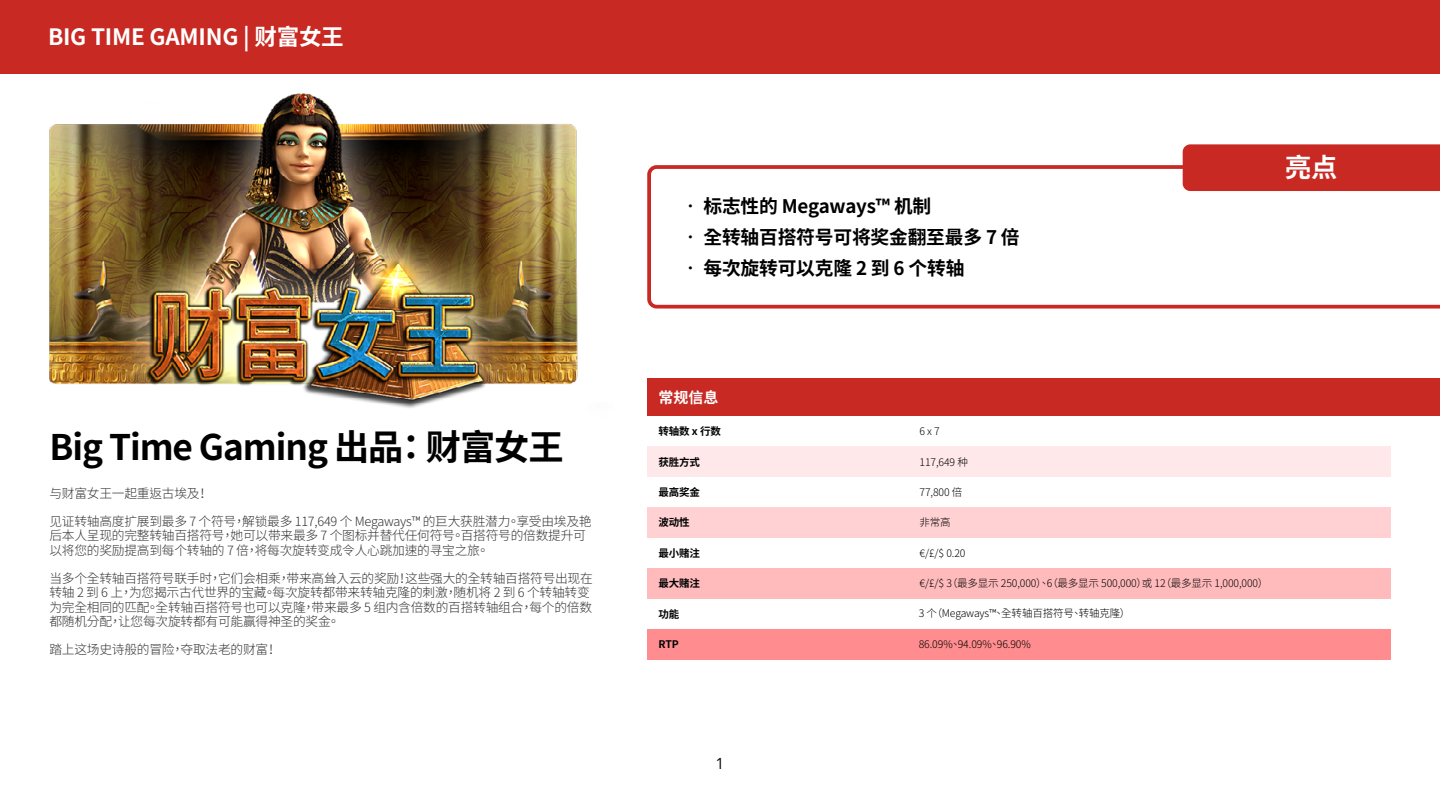
<style>
.page{position:relative;width:1440px;height:810px;background:#fff}
.page>*{position:absolute;margin:0;border:0;box-sizing:border-box;transform-origin:0 0}
.t1{font:700 35.25px "Noto Sans CJ Ktc";letter-spacing:-.03em;color:#000}
.t2{font:700 26.25px "Noto Sans CJ Ktc";color:#fff}
.t3{font:700 22.5px "Noto Sans CJ Ktc";letter-spacing:-.01em;color:#fff}
.t4{font:700 18.75px "Noto Sans CJ Ktc";letter-spacing:-.01em;color:#000}
.t5{font:15.75px "Avenir";color:#000}
.t6{font:700 15px "Noto Sans CJ Ktc";color:#fff}
.t7{font:300 12.75px/14.2px "Noto Sans CJ Ktc";letter-spacing:-.02em;color:#333}
.t8{font:300 10.5px "Noto Sans CJ Ktc";letter-spacing:-.01em;color:#000}
.t9{font:700 10.5px "Noto Sans CJ Ktc";letter-spacing:-.015em;color:#000}
</style>
<div class="page">
<div style="left:647px;top:629px;width:743px;height:30px;background:#ff8c8f"></div>
<div style="left:647px;top:568px;width:743px;height:31px;background:#ffbabc"></div>
<div style="left:647px;top:507px;width:743px;height:31px;background:#ffd1d3"></div>
<div style="left:647px;top:446px;width:743px;height:31px;background:#ffe8e9"></div>
<img style="left:49px;top:93px;width:529px;height:315px">
<svg style="left:647px;top:165px;width:793px;height:144px"></svg>
<div style="left:1183px;top:144px;width:257px;height:47px;background:#c82923"></div>
<div style="left:647px;top:379px;width:793px;height:37px;background:#c82923"></div>
<div style="left:0;top:0;width:1440px;height:74px;background:#c82923"></div>
<h3 class="t3" style="left:48px;top:24px;width:297px">BIG TIME GAMING | 财富女王</h3>
<h1 class="t1" style="left:50px;top:427px;width:516px">Big Time Gaming 出品： 财富女王</h1>
<p class="t7" style="left:50px;top:486px;width:161px">与财富女王一起重返古埃及！</p>
<p class="t7" style="left:50px;top:515px;width:544px">见证转轴高度扩展到最多 7 个符号，解锁最多 117,649 个 Megaways™ 的巨大获胜潜力。享受由埃及艳后本人呈现的完整转轴百搭符号，她可以带来最多 7 个图标并替代任何符号。百搭符号的倍数提升可以将您的奖励提高到每个转轴的 7 倍，将每次旋转变成令人心跳加速的寻宝之旅。</p>
<p class="t7" style="left:50px;top:572px;width:545px">当多个全转轴百搭符号联手时，它们会相乘，带来高耸入云的奖励！这些强大的全转轴百搭符号出现在转轴 2 到 6 上，为您揭示古代世界的宝藏。每次旋转都带来转轴克隆的刺激，随机将 2 到 6 个转轴转变为完全相同的匹配。全转轴百搭符号也可以克隆，带来最多 5 组内含倍数的百搭转轴组合，每个的倍数都随机分配，让您每次旋转都有可能赢得神圣的奖金。</p>
<p class="t7" style="left:50px;top:643px;width:230px">踏上这场史诗般的冒险，夺取法老的财富！</p>
<h3 class="t4" style="left:681px;top:195px;width:252px">• 标志性的 Megaways™ 机制</h3>
<h3 class="t4" style="left:681px;top:226px;width:340px">• 全转轴百搭符号可将奖金翻至最多 7 倍</h3>
<h3 class="t4" style="left:681px;top:257px;width:285px">• 每次旋转可以克隆 2 到 6 个转轴</h3>
<h2 class="t2" style="left:1285px;top:153px;width:54px">亮点</h2>
<p class="t6" style="left:659px;top:389px;width:61px">常规信息</p>
<p class="t9" style="left:658px;top:425px;width:64px">转轴数 x 行数</p>
<p class="t8" style="left:920px;top:425px;width:22px">6 x 7</p>
<p class="t9" style="left:658px;top:456px;width:43px">获胜方式</p>
<p class="t8" style="left:920px;top:456px;width:50px">117,649 种</p>
<p class="t9" style="left:658px;top:486px;width:43px">最高奖金</p>
<p class="t8" style="left:920px;top:486px;width:44px">77,800 倍</p>
<p class="t9" style="left:658px;top:517px;width:33px">波动性</p>
<p class="t8" style="left:920px;top:517px;width:33px">非常高</p>
<p class="t9" style="left:658px;top:547px;width:43px">最小赌注</p>
<p class="t8" style="left:920px;top:547px;width:47px">€/£/$ 0.20</p>
<p class="t9" style="left:658px;top:577px;width:43px">最大赌注</p>
<p class="t9" style="left:658px;top:608px;width:22px">功能</p>
<p class="t8" style="left:920px;top:577px;width:350px">€/£/$ 3（最多显示 250,000）、6（最多显示 500,000）或 12（最多显示 1,000,000）</p>
<p class="t8" style="left:919px;top:608px;width:213px">3 个（Megaways™、全转轴百搭符号、转轴克隆）</p>
<p class="t9" style="left:658px;top:638px;width:22px">RTP</p>
<p class="t8" style="left:919px;top:638px;width:114px">86.09%、94.09%、96.90%</p>
<p class="t5" style="left:716px;top:754px;width:10px">1</p>
</div>
